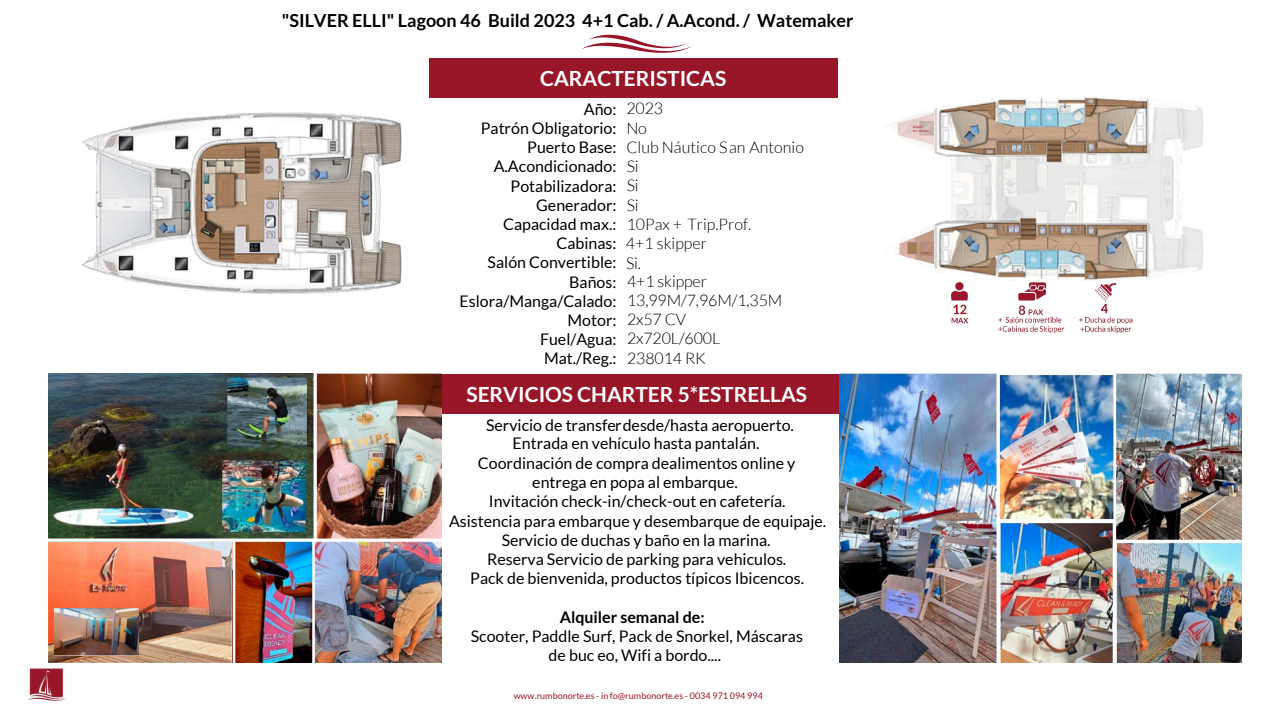
<style>
.page{position:relative;width:1280px;height:720px;background:#fff}
.page>*{position:absolute;margin:0;border:0;box-sizing:border-box;transform-origin:0 0}
.t1{font:700 20.9px "Lato";color:#fff}
.t2{font:700 18px "Lato";color:#000}
.t3{font:16px/19.2px "Lato";color:#000;text-align:center}
.t4{font:300 16px/19.1px "Lato";letter-spacing:-.005em;color:#000}
.t5{font:700 16px "Lato";color:#000}
.t6{font:9px "Lato";color:#98182a}
.s1{font-style:inherit}
</style>
<div class="page">
<img style="left:27px;top:668px;width:40px;height:33px">
<svg style="left:582px;top:35px;width:109px;height:18px"></svg>
<div style="left:429px;top:58px;width:408px;height:39px;background:#971628"></div>
<div style="left:440px;top:374px;width:399px;height:39px;background:#971628"></div>
<img style="left:839px;top:373px;width:403px;height:289px">
<img style="left:48px;top:373px;width:393px;height:289px">
<img style="left:49px;top:543px;width:183px;height:120px">
<img style="left:55px;top:608px;width:84px;height:48px">
<img style="left:82px;top:112px;width:320px;height:183px">
<img style="left:886px;top:97px;width:318px;height:236px">
<p class="t2" style="left:282px;top:10px;width:573px"><span class="s1">"</span>SILVER ELLI<span class="s1">" Lagoon 46</span> Build 20<span class="s1">23 4+1</span> Cab. / A.Acond. / Watemaker</p>
<h1 class="t1" style="left:540px;top:66px;width:188px">CARACTERISTICAS</h1>
<p class="t3" style="left:460px;top:99px;width:158px;text-align:right"><span class="s1">Año</span>:<br>Patrón Obligatorio:<br>Puerto Base:<br>A.Acondicionado:<br>Potabilizadora:<br>Generador:<br>Capacidad max.:<br>Cabinas:<br>Salón Convertible:<br>Baños:<br>Eslora/Manga/Calado:<br>Motor:<br>Fuel/Agua:<br>Mat./Reg.:</p>
<p class="t4" style="left:626px;top:99px;width:180px">2023<br>No<br>Club Náutico San Antonio<br>Si<br>Si<br>Si<br>10Pax + Trip.Prof.<br>4+1 skipper<br>Si.<br>4+1 skipper<br>13,99M/7,96M/1,35M<br>2x57 CV<br>2x720L/600L<br>238014 RK</p>
<h1 class="t1" style="left:466px;top:383px;width:342px">SERVICIOS CHARTER 5*ESTRELLAS</h1>
<p class="t3" style="left:486px;top:416px;width:309px;line-height:18.4px">Servicio de transferdesde/hasta aeropuerto.<br>Entrada en vehículo hasta pantalán.</p>
<p class="t3" style="left:449px;top:454px;width:379px">Coordinación de compra dealimentos online y<br>entrega en popa al embarque.<br>Invitación check-in/check-out en cafetería.<br>Asistencia para embarque y desembarque de equipaje.<br>Servicio de duchas y baño en la marina.<br>Reserva Servicio de parking para vehiculos.<br>Pack de bienvenida, productos típicos Ibicencos.</p>
<p class="t5" style="left:560px;top:608px;width:146px">Alquiler semanal de:</p>
<p class="t3" style="left:471px;top:626px;width:334px">Scooter, Paddle Surf, Pack de Snorkel, Máscaras de buc eo, Wifi a bordo....</p>
<p class="t6" style="left:514px;top:690px;width:251px">www.rumbonorte.es - in fo@rumbonorte.es - 0034 971 094 994</p>
</div>
